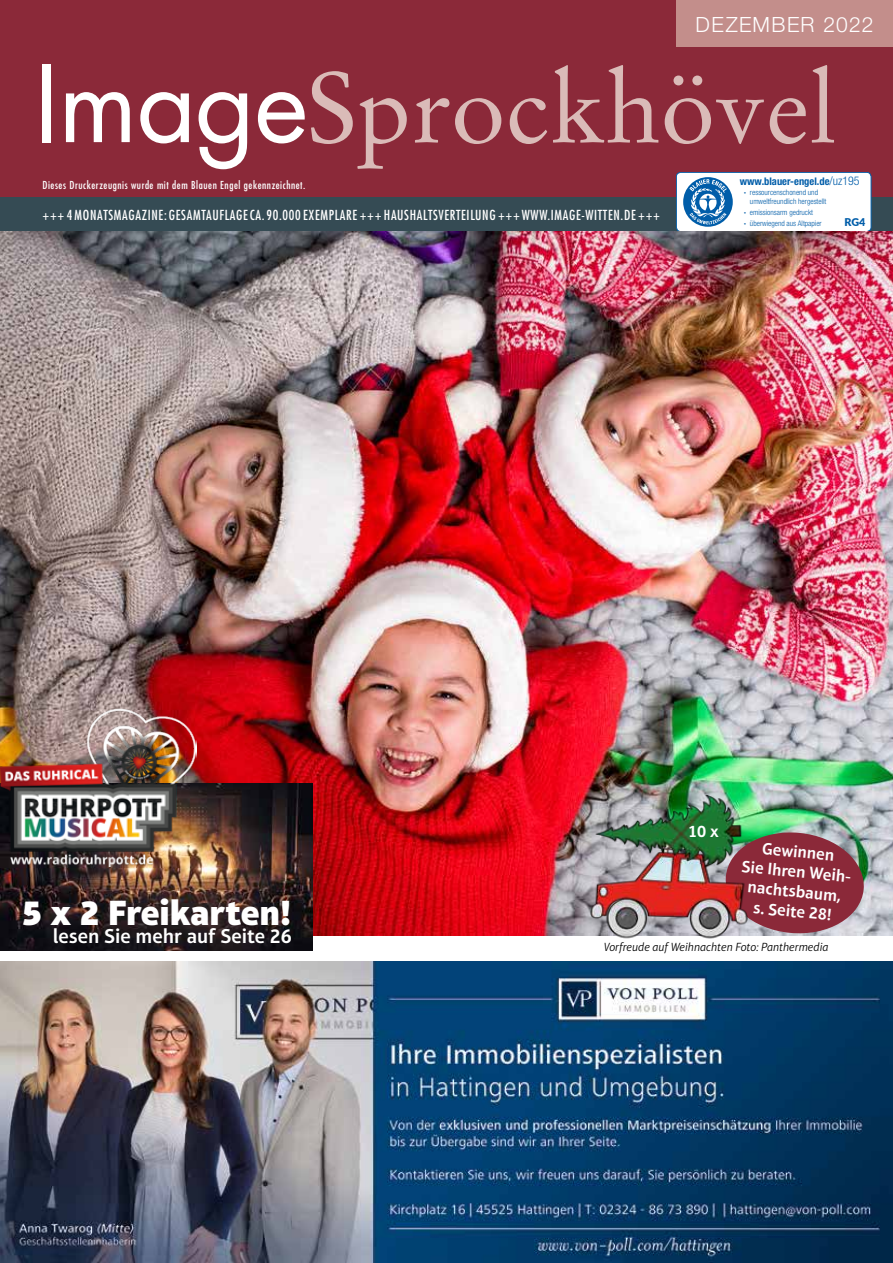
<style>
.page{position:relative;width:893px;height:1263px;background:#fff}
.page>*{position:absolute;margin:0;border:0;box-sizing:border-box;transform-origin:0 0}
.t1{font:99.3px "Stempel Garamond LT Pro";color:#dabbb8}
.t2{font:900 35.7px "Aptifer Sans LT Pro";color:#fff}
.t3{font:300 21px "Helvetica Neue LT Pro";letter-spacing:.06em;color:#fff}
.t4{font:600 20.55px "Aptifer Sans LT Pro";color:#fff}
.t5{font:600 16.95px/20px "Aptifer Sans LT Pro";color:#fff;text-align:center}
.t6{font:500 condensed 13.5px "Futura LT Pro";letter-spacing:.05em;color:#fff}
.t7{font:italic 300 12px "Aptifer Sans LT Pro";color:#000}
.t8{font:500 condensed 10.8px "Futura LT Pro";letter-spacing:.05em;color:#fff}
.t9{font:900 10.65px "Lato";color:#005da9}
.t10{font:700 condensed 10.5px "Helvetica Neue";color:#005da9}
.t11{font:300 condensed 7.65px/8.9px "Helvetica Neue";color:#005da9}
.s1{font-family:"Futura LT Pro";font-size:103.65px;color:#fff}
.s2{font-weight:300;font-size:12px}
.s3{font-weight:700}
</style>
<div class="page">
<div style="left:0;top:0;width:893px;height:198px;background:#8b2939"></div>
<div style="left:0;top:198px;width:893px;height:34px;background:#354b54"></div>
<div style="left:676px;top:172px;width:195px;height:59px;background:#fff;border-radius:5px"></div>
<div style="left:676px;top:172px;width:195px;height:60px;border:1px solid #005da9;border-radius:5px"></div>
<svg style="left:683px;top:177px;width:50px;height:50px"></svg>
<div style="left:676px;top:0;width:217px;height:46px;background:#c38e8b"></div>
<img style="left:0;top:232px;width:893px;height:703px">
<svg style="left:750px;top:829px;width:116px;height:107px;background:#8e4953"></svg>
<img style="left:588px;top:795px;width:162px;height:144px">
<img style="left:0;top:961px;width:893px;height:302px">
<img style="left:0;top:783px;width:313px;height:167px">
<img style="left:0;top:708px;width:196px;height:158px">
<h3 class="t3" style="left:695px;top:12px;width:180px">DEZEMBER 2022</h3>
<h1 class="t1" style="left:34px;top:44px;width:804px"><span class="s1">Image</span>Sprockhövel</h1>
<p class="t10" style="left:740px;top:175px;width:121px">www.blauer-engel.de<span class="s2">/uz195</span></p>
<p class="t11" style="left:750px;top:188px;width:78px;text-indent:-6px"><span class="s3">·</span> ressourcenschonend und umweltfreundlich hergestellt</p>
<p class="t11" style="left:744px;top:207px;width:79px;line-height:10.9px"><span class="s3">·</span> emissionsarm gedruckt<br><span class="s3">·</span> überwiegend aus Altpapier</p>
<p class="t9" style="left:844px;top:214px;width:22px">RG4</p>
<p class="t8" style="left:43px;top:178px;width:264px">Dieses Druckerzeugnis wurde mit dem Blauen Engel gekennzeichnet.</p>
<p class="t6" style="left:43px;top:206px;width:619px">+++ 4 MONATSMAGAZINE: GESAMTAUFLAGE CA. 90.000 EXEMPLARE +++ HAUSHALTSVERTEILUNG +++ WWW.IMAGE-WITTEN.DE +++</p>
<h2 class="t2" style="left:22px;top:890px;width:271px">5 x 2 Freikarten!</h2>
<h3 class="t4" style="left:53px;top:924px;width:241px">lesen Sie mehr auf Seite 26</h3>
<p class="t5" style="left:688px;top:821px;width:32px">10 x</p>
<p class="t5" style="left:745px;top:836px;width:114px;rotate:6deg">Gewinnen<br>Sie Ihren Weih&shy;nachtsbaum,<br>s. Seite 28!</p>
<p class="t7" style="left:604px;top:940px;width:226px">Vorfreude auf Weihnachten Foto: Panthermedia</p>
</div>
